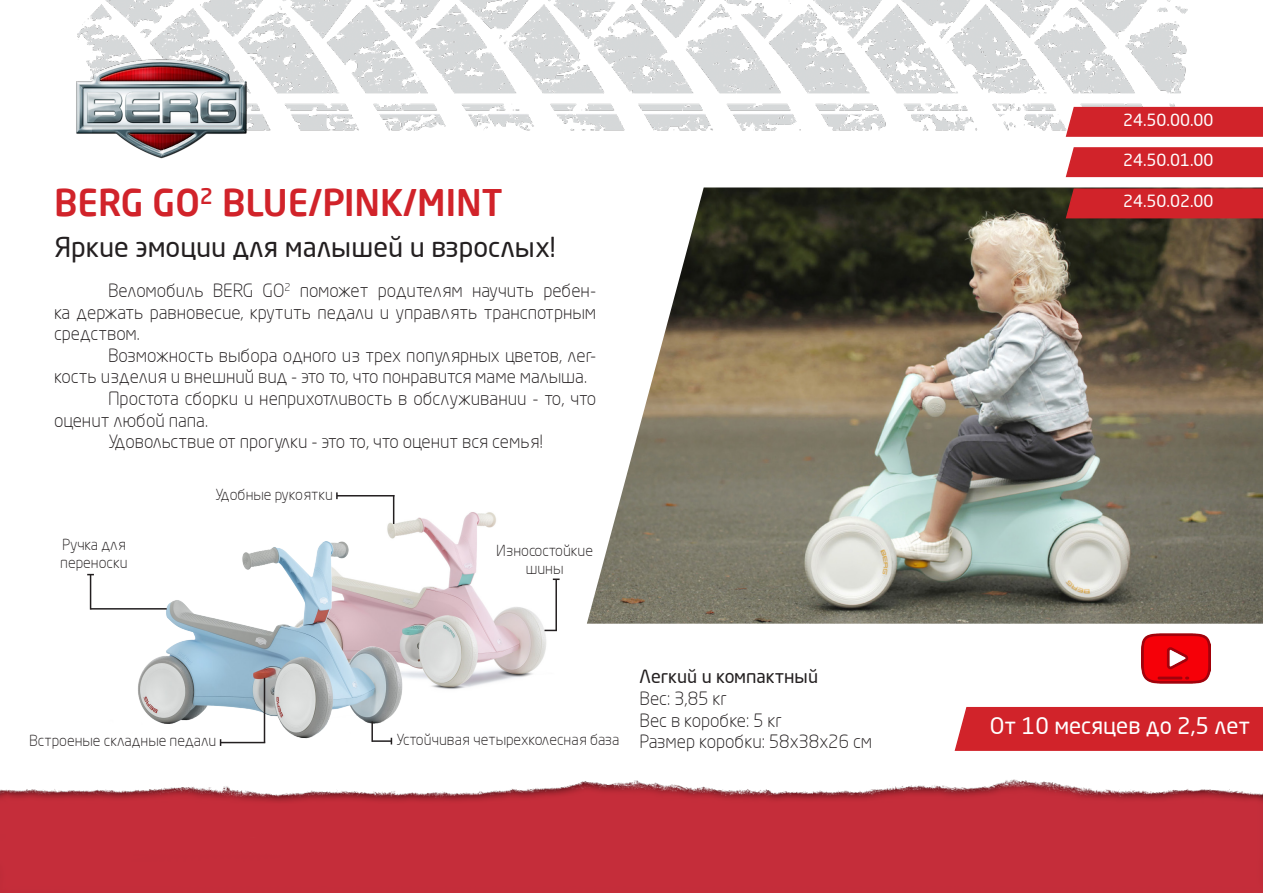
<style>
.page{position:relative;width:1263px;height:893px;background:#fff}
.page>*{position:absolute;margin:0;border:0;box-sizing:border-box;transform-origin:0 0}
.t1{font:500 36px "Neo Sans Cyr";color:#d1232a}
.t2{font:27px "Neo Sans Cyr";color:#231f20}
.t3{font:22.5px "Neo Sans Cyr";color:#fff}
.t4{font:300 18px/21.6px "Neo Sans Cyr";color:#231f20}
.t5{font:18px "Neo Sans Cyr";color:#231f20}
.t6{font:16.5px "Neo Sans Cyr";color:#fff}
.t7{font:300 15px "Neo Sans Cyr";color:#231f20}
</style>
<div class="page">
<img style="left:0;top:779px;width:1263px;height:114px">
<img style="left:77px;top:0;width:1111px;height:131px">
<img style="left:76px;top:54px;width:193px;height:105px">
<img style="left:587px;top:187px;width:676px;height:437px">
<svg style="left:1065px;top:188px;width:198px;height:31px;background:#c72329"></svg>
<div style="left:954px;top:707px;width:309px;height:44px;background:#d1232a"></div>
<img style="left:336px;top:495px;width:221px;height:195px">
<img style="left:87px;top:507px;width:324px;height:239px">
<img style="left:1141px;top:633px;width:69px;height:51px">
<svg style="left:1065px;top:147px;width:198px;height:31px;background:#d32f36"></svg>
<svg style="left:1065px;top:106px;width:198px;height:31px;background:#d32f35"></svg>
<hr style="left:90px;top:575px;width:1px;height:35px;background:#231f20">
<hr style="left:91px;top:608px;width:76px;height:2px;background:#231f20">
<hr style="left:221px;top:742px;width:44px;height:1px;background:#231f20">
<hr style="left:264px;top:678px;width:1px;height:65px;background:#231f20">
<hr style="left:555px;top:579px;width:2px;height:51px;background:#231f20">
<svg style="left:553px;top:578px;width:7px;height:2px"></svg>
<svg style="left:544px;top:630px;width:13px;height:1px"></svg>
<svg style="left:372px;top:738px;width:20px;height:6px"></svg>
<hr style="left:371px;top:721px;width:2px;height:21px;background:#231f20">
<hr style="left:337px;top:495px;width:57px;height:1px;background:#231f20">
<svg style="left:336px;top:492px;width:2px;height:7px"></svg>
<svg style="left:393px;top:496px;width:1px;height:28px"></svg>
<p class="t1" style="left:54px;top:182px;width:450px">BERG GO<sup>2</sup> BLUE/PINK/MINT</p>
<p class="t2" style="left:54px;top:231px;width:503px">Яркие эмоции для малышей и взрослых!</p>
<p class="t4" style="left:54px;top:280px;width:544px;text-align:justify;text-indent:54px">Веломобиль BERG GO<sup>2</sup> поможет родителям научить ребен&shy;ка держать равновесие, крутить педали и управлять транспотрным средством.</p>
<p class="t4" style="left:54px;top:344px;width:544px;text-indent:54px">Возможность выбора одного из трех популярных цветов, лег&shy;кость изделия и внешний вид - это то, что понравится маме малыша.</p>
<p class="t4" style="left:54px;top:388px;width:544px;text-indent:54px">Простота сборки и неприхотливость в обслуживании - то, что оценит любой папа.</p>
<p class="t4" style="left:108px;top:431px;width:437px">Удовольствие от прогулки - это то, что оценит вся семья!</p>
<p class="t7" style="left:62px;top:536px;width:65px">Ручка для</p>
<p class="t7" style="left:60px;top:554px;width:69px">переноски</p>
<p class="t7" style="left:215px;top:485px;width:119px">Удобные рукоятки</p>
<p class="t7" style="left:496px;top:542px;width:99px">Износостойкие</p>
<p class="t7" style="left:526px;top:560px;width:39px">шины</p>
<p class="t7" style="left:29px;top:732px;width:189px">Встроеные складные педали</p>
<p class="t7" style="left:396px;top:731px;width:225px">Устойчивая четырехколесная база</p>
<p class="t5" style="left:640px;top:666px;width:180px">Легкий и компактный</p>
<p class="t4" style="left:640px;top:687px;width:89px">Вес: 3,85 кг</p>
<p class="t4" style="left:640px;top:709px;width:144px">Вес в коробке: 5 кг</p>
<p class="t4" style="left:640px;top:731px;width:234px">Размер коробки: 58х38х26 см</p>
<p class="t6" style="left:1123px;top:110px;width:92px">24.50.00.00</p>
<p class="t6" style="left:1123px;top:150px;width:92px">24.50.01.00</p>
<p class="t6" style="left:1123px;top:191px;width:92px">24.50.02.00</p>
<p class="t3" style="left:990px;top:712px;width:262px">От 10 месяцев до 2,5 лет</p>
</div>
